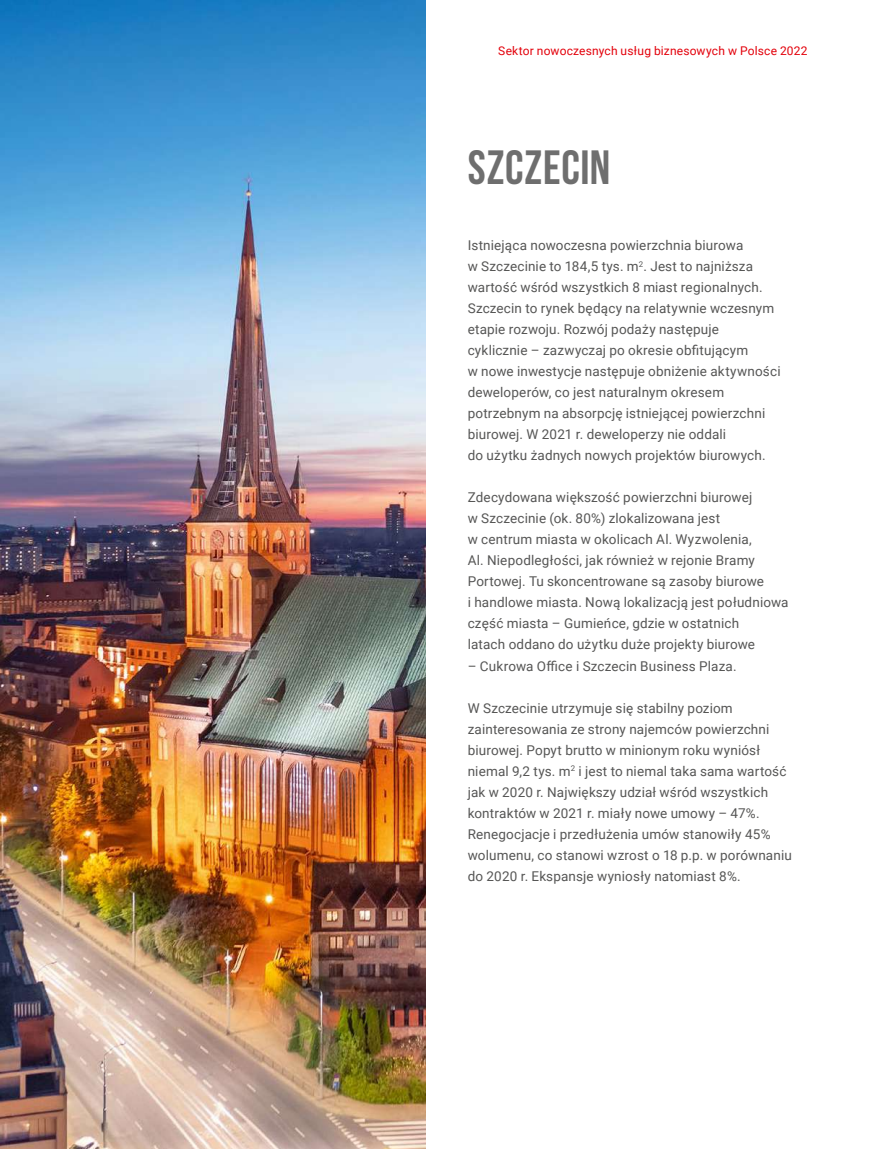
<style>
.page{position:relative;width:893px;height:1149px;background:#fff}
.page>*{position:absolute;margin:0;border:0;box-sizing:border-box;transform-origin:0 0}
.t1{font:700 48px "Bebas Neue";letter-spacing:.015em;color:#6e6e6e}
.t2{font:13.5px/21px "Roboto";letter-spacing:.01em;color:#565655}
.t3{font:12px "Roboto";letter-spacing:.015em;color:#e3000b}
</style>
<div class="page">
<img style="left:0;top:0;width:425px;height:1148px">
<p class="t3" style="left:498px;top:42px;width:311px">Sektor nowoczesnych usług biznesowych w Polsce 2022</p>
<h1 class="t1" style="left:468px;top:141px;width:144px">SZCZECIN</h1>
<p class="t2" style="left:468px;top:234px;width:314px">Istniejąca nowoczesna powierzchnia biurowa<br>w Szczecinie to 184,5 tys. m<sup>2</sup>. Jest to najniższa wartość wśród wszystkich 8 miast regionalnych.<br>Szczecin to rynek będący na relatywnie wczesnym etapie rozwoju. Rozwój podaży następuje cyklicznie – zazwyczaj po okresie obfitującym<br>w nowe inwestycje następuje obniżenie aktywności deweloperów, co jest naturalnym okresem potrzebnym na absorpcję istniejącej powierzchni biurowej. W 2021 r. deweloperzy nie oddali<br>do użytku żadnych nowych projektów biurowych.</p>
<p class="t2" style="left:468px;top:486px;width:322px">Zdecydowana większość powierzchni biurowej<br>w Szczecinie (ok. 80%) zlokalizowana jest<br>w centrum miasta w okolicach Al. Wyzwolenia,<br>Al. Niepodległości, jak również w rejonie Bramy Portowej. Tu skoncentrowane są zasoby biurowe<br>i handlowe miasta. Nową lokalizacją jest południowa część miasta – Gumieńce, gdzie w ostatnich<br>latach oddano do użytku duże projekty biurowe</p>
<p class="t2" style="left:468px;top:654px;width:270px">– Cukrowa Office i Szczecin Business Plaza.</p>
<p class="t2" style="left:468px;top:696px;width:326px">W Szczecinie utrzymuje się stabilny poziom zainteresowania ze strony najemców powierzchni biurowej. Popyt brutto w minionym roku wyniósł niemal 9,2 tys. m<sup>2</sup> i jest to niemal taka sama wartość jak w 2020 r. Największy udział wśród wszystkich kontraktów w 2021 r. miały nowe umowy – 47%.<br>Renegocjacje i przedłużenia umów stanowiły 45% wolumenu, co stanowi wzrost o 18 p.p. w porównaniu do 2020 r. Ekspansje wyniosły natomiast 8%.</p>
</div>
